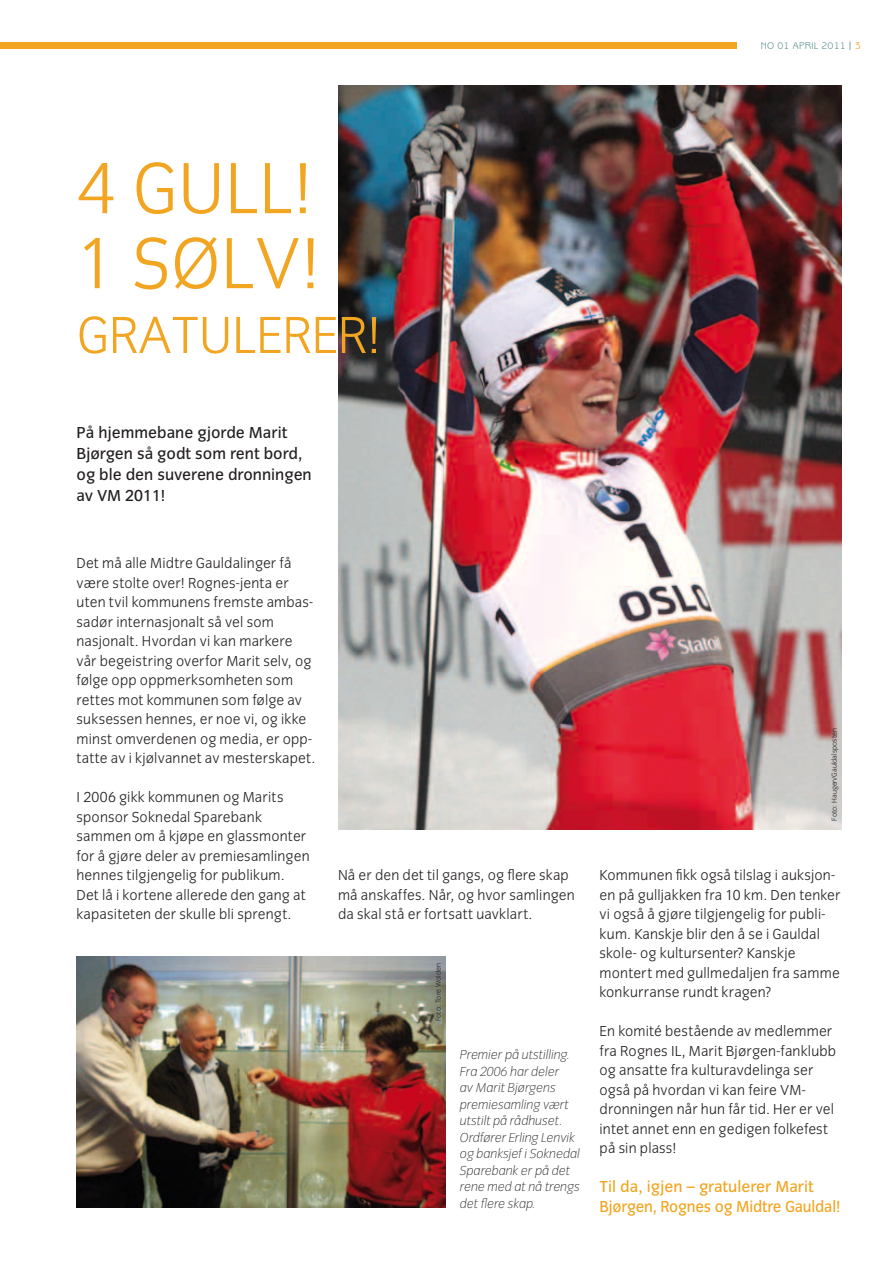
<style>
.page{position:relative;width:893px;height:1263px;background:#fff}
.page>*{position:absolute;margin:0;border:0;box-sizing:border-box;transform-origin:0 0}
.t1{font:300 75px "Congress Sans";color:#f1a520}
.t2{font:300 54px "Congress Sans";letter-spacing:-.01em;color:#f1a520}
.t3{font:16.5px/21px "Congress Sans";color:#231f20}
.t4{font:16.5px/19.5px "Congress Sans";letter-spacing:-.01em;color:#f1a520}
.t5{font:300 15px/19.5px "Congress Sans";letter-spacing:.01em;color:#231f20}
.t6{font:italic 200 13.5px/16.5px "Congress Sans";letter-spacing:-.01em;color:#231f20}
.t7{font:9.75px "Benguiat Gothic";letter-spacing:.02em;color:#5e8f8e}
.t8{font:300 7.5px "Congress Sans";color:#231f20}
.s1{font-size:12px}
.s2{color:#f1a520}
</style>
<div class="page">
<div style="left:0;top:43px;width:737px;height:6px;background:#f1a520"></div>
<img style="left:338px;top:85px;width:504px;height:744px">
<img style="left:77px;top:957px;width:368px;height:251px">
<h1 class="t1" style="left:77px;top:148px;width:96px">4 GULL</h1>
<h1 class="t1" style="left:293px;top:148px;width:21px">!</h1>
<h1 class="t1" style="left:77px;top:223px;width:98px">1 SØLV</h1>
<h1 class="t1" style="left:301px;top:223px;width:21px">!</h1>
<h2 class="t2" style="left:77px;top:306px;width:306px">Gratulerer!</h2>
<p class="t3" style="left:77px;top:422px;width:237px">På hjemmebane gjorde Marit<br>Bjørgen så godt som rent bord, og ble den suverene dronningen av VM 2011!</p>
<p class="t7" style="left:761px;top:40px;width:102px">NO 01 april 2011 <span class="s1">|</span> <span class="s2">3</span></p>
<p class="t5" style="left:77px;top:554px;width:240px">Det må alle Midtre Gauldalinger få være stolte over! Rognes-jenta er uten tvil kommunens fremste ambas&shy;sadør internasjonalt så vel som nasjonalt. Hvordan vi kan markere vår begeistring overfor Marit selv, og følge opp oppmerksomheten som rettes mot kommunen som følge av suksessen hennes, er noe vi, og ikke minst omverdenen og media, er opp&shy;tatte av i kjølvannet av mesterskapet.</p>
<p class="t5" style="left:77px;top:788px;width:235px">I 2006 gikk kommunen og Marits sponsor Soknedal Sparebank sammen om å kjøpe en glassmonter for å gjøre deler av premiesamlingen hennes tilgjengelig for publikum.<br>Det lå i kortene allerede den gang at kapasiteten der skulle bli sprengt.</p>
<p class="t8" style="left:830px;top:821px;width:94px;rotate:-90deg">Foto: Haugen/Gauldalsposten</p>
<p class="t5" style="left:338px;top:866px;width:238px">Nå er den det til gangs, og flere skap må anskaffes. Når, og hvor samlingen da skal stå er fortsatt uavklart.</p>
<p class="t5" style="left:600px;top:866px;width:242px">Kommunen fikk også tilslag i auksjon&shy;en på gulljakken fra 10 km. Den tenker vi også å gjøre tilgjengelig for publi&shy;kum. Kanskje blir den å se i Gauldal skole- og kultursenter? Kanskje montert med gullmedaljen fra samme konkurranse rundt kragen?</p>
<p class="t5" style="left:600px;top:1022px;width:238px">En komité bestående av medlemmer fra Rognes IL, Marit Bjørgen-fanklubb og ansatte fra kulturavdelinga ser også på hvordan vi kan feire VM&shy;dronningen når hun får tid. Her er vel intet annet enn en gedigen folkefest på sin plass!</p>
<p class="t4" style="left:600px;top:1177px;width:242px">Til da, igjen – gratulerer Marit<br>Bjørgen, Rognes og Midtre Gauldal!</p>
<p class="t8" style="left:434px;top:1021px;width:59px;rotate:-90deg">Foto: Tore Wolden</p>
<p class="t6" style="left:459px;top:1047px;width:122px">Premier på utstilling.<br>Fra 2006 har deler<br>av Marit Bjørgens premiesamling vært utstilt på rådhuset.<br>Ordfører Erling Lenvik og banksjef i Soknedal<br>Sparebank er på det rene med at nå trengs det flere skap.</p>
</div>
